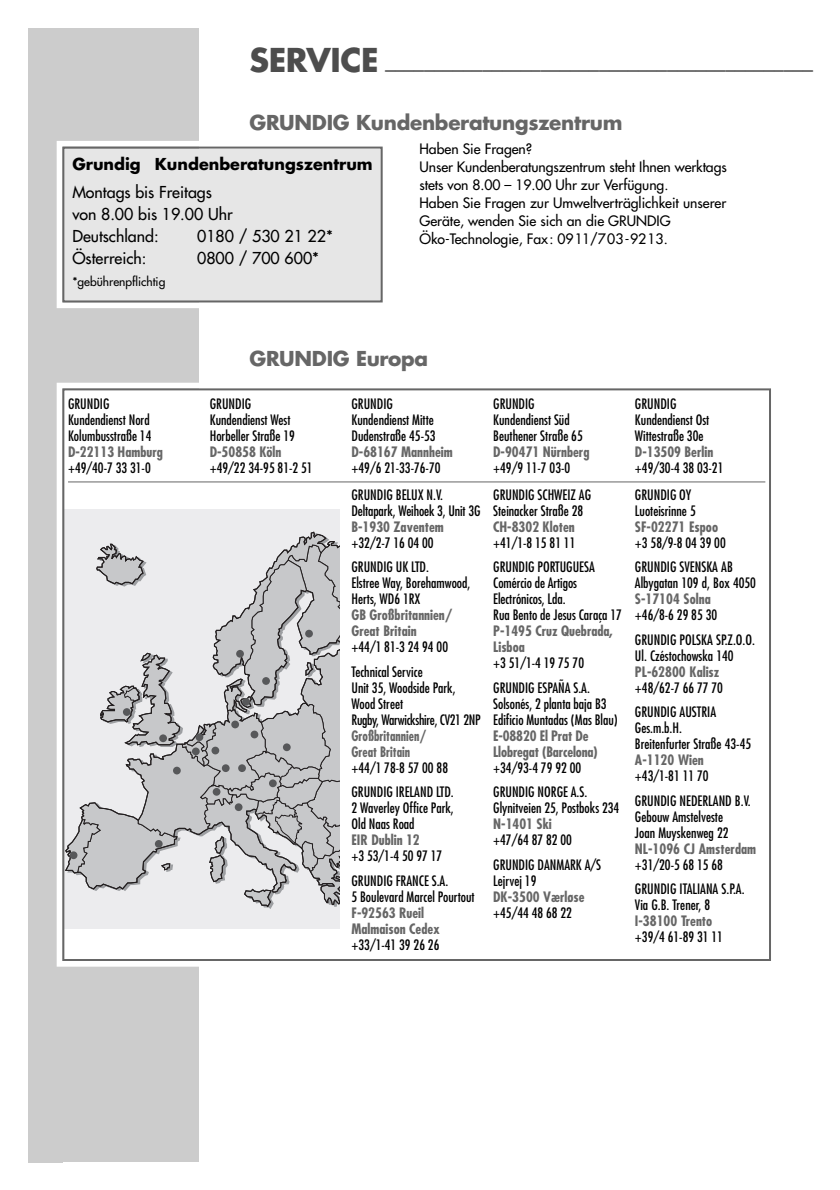
<style>
.page{position:relative;width:840px;height:1190px;background:#fff}
.page>*{position:absolute;margin:0;border:0;box-sizing:border-box;transform-origin:0 0}
.t1{font:700 20px "Futura";color:#4d4d4d}
.t2{font:700 20px "Futura";letter-spacing:-.015em;color:#666}
.t3{font:16px/22px "Futura";color:#000}
.t4{font:700 16px "Futura";color:#000}
.t5{font:condensed 14px/16px "Futura";color:#000}
.t6{font:700 condensed 14px/16px "Futura";color:#666}
.t7{font:14px/18px "Futura";color:#000}
.t8{font:700 condensed 14px/16px "Futura";color:#666;scale:.9 1}
.t9{font:12px "Futura";color:#000}
.s1{font-size:32px}
</style>
<div class="page">
<div style="left:28px;top:28px;width:170px;height:1134px;background:#ccc"></div>
<div style="left:57px;top:383px;width:714px;height:584px;border:6px solid #fff"></div>
<div style="left:64px;top:390px;width:705px;height:569px;background:#fff"></div>
<div style="left:64px;top:510px;width:276px;height:419px;background:#ececee"></div>
<svg style="left:65px;top:531px;width:275px;height:378px"></svg>
<div style="left:70px;top:851px;width:7px;height:8px;background:#57585a;border-radius:50%"></div>
<div style="left:155px;top:840px;width:8px;height:8px;background:#57585a;border-radius:50%"></div>
<div style="left:235px;top:803px;width:8px;height:8px;background:#57585a;border-radius:50%"></div>
<div style="left:159px;top:734px;width:8px;height:8px;background:#57585a;border-radius:50%"></div>
<div style="left:196px;top:733px;width:7px;height:8px;background:#57585a;border-radius:50%"></div>
<div style="left:192px;top:748px;width:8px;height:7px;background:#57585a;border-radius:50%"></div>
<div style="left:213px;top:788px;width:7px;height:8px;background:#57585a;border-radius:50%"></div>
<div style="left:269px;top:779px;width:8px;height:8px;background:#57585a;border-radius:50%"></div>
<div style="left:123px;top:708px;width:8px;height:8px;background:#57585a;border-radius:50%"></div>
<div style="left:236px;top:650px;width:8px;height:8px;background:#57585a;border-radius:50%"></div>
<div style="left:262px;top:677px;width:8px;height:8px;background:#57585a;border-radius:50%"></div>
<div style="left:242px;top:698px;width:8px;height:8px;background:#57585a;border-radius:50%"></div>
<div style="left:173px;top:767px;width:8px;height:7px;background:#57585a;border-radius:50%"></div>
<div style="left:305px;top:630px;width:8px;height:8px;background:#57585a;border-radius:50%"></div>
<div style="left:283px;top:743px;width:8px;height:8px;background:#57585a;border-radius:50%"></div>
<div style="left:231px;top:721px;width:8px;height:7px;background:#57585a;border-radius:50%"></div>
<div style="left:251px;top:731px;width:7px;height:7px;background:#57585a;border-radius:50%"></div>
<div style="left:238px;top:764px;width:8px;height:8px;background:#57585a;border-radius:50%"></div>
<div style="left:222px;top:764px;width:8px;height:8px;background:#57585a;border-radius:50%"></div>
<div style="left:211px;top:747px;width:8px;height:7px;background:#57585a;border-radius:50%"></div>
<hr style="left:68px;top:482px;width:697px;height:1px;background:#666">
<div style="left:57px;top:141px;width:348px;height:167px;border:6px solid #fff"></div>
<div style="left:64px;top:149px;width:317px;height:151px;background:#e6e6e6"></div>
<div style="left:62px;top:147px;width:321px;height:155px;border:2px solid #666"></div>
<h1 class="t1" style="left:249px;top:52px;width:565px"><span class="s1">SERVICE</span> ____________________________________________</h1>
<h1 class="t2" style="left:249px;top:113px;width:375px">GRUNDIG Kundenberatungszentrum</h1>
<p class="t7" style="left:420px;top:140px;width:309px">Haben Sie Fragen?<br>Unser Kundenberatungszentrum steht Ihnen werktags stets von 8.00 – 19.00 Uhr zur Verfügung.<br>Haben Sie Fragen zur Umweltverträglichkeit unserer Geräte, wenden Sie sich an die GRUNDIG Öko-Technologie, Fax: 0911/703-9213.</p>
<p class="t4" style="left:72px;top:157px;width:302px">Grundig Kundenberatungszentrum</p>
<p class="t3" style="left:72px;top:182px;width:162px">Montags bis Freitags von 8.00 bis 19.00 Uhr<br>Deutschland:</p>
<p class="t3" style="left:197px;top:226px;width:137px">0180 / 530 21 22*</p>
<p class="t3" style="left:72px;top:248px;width:76px">Österreich:</p>
<p class="t3" style="left:197px;top:248px;width:124px">0800 / 700 600*</p>
<p class="t9" style="left:72px;top:276px;width:94px">*gebührenpflichtig</p>
<p class="t5" style="left:68px;top:396px;width:85px">GRUNDIG<br>Kundendienst Nord<br>Kolumbusstraße 14</p>
<p class="t6" style="left:68px;top:444px;width:96px">D-22113 Hamburg</p>
<p class="t5" style="left:68px;top:460px;width:84px">+49/40-7 33 31-0</p>
<h1 class="t2" style="left:249px;top:349px;width:180px">GRUNDIG Europa</h1>
<p class="t5" style="left:210px;top:396px;width:87px">GRUNDIG<br>Kundendienst West<br>Horbeller Straße 19</p>
<p class="t6" style="left:210px;top:444px;width:73px">D-50858 Köln</p>
<p class="t5" style="left:210px;top:460px;width:104px">+49/22 34-95 81-2 51</p>
<p class="t5" style="left:352px;top:396px;width:86px">GRUNDIG<br>Kundendienst Mitte<br>Dudenstraße 45-53</p>
<p class="t6" style="left:352px;top:444px;width:103px">D-68167 Mannheim</p>
<p class="t5" style="left:352px;top:455px;width:93px;line-height:27.4px">+49/6 21-33-76-70<br>GRUNDIG BELUX N.V.</p>
<p class="t5" style="left:352px;top:504px;width:130px">Deltapark, Weihoek 3, Unit 3G</p>
<p class="t6" style="left:352px;top:520px;width:94px">B-1930 Zaventem</p>
<p class="t5" style="left:352px;top:532px;width:84px;line-height:24.4px">+32/2-7 16 04 00<br>GRUNDIG UK LTD.</p>
<p class="t5" style="left:352px;top:576px;width:120px">Elstree Way, Borehamwood,<br>Herts, WD6 1RX</p>
<p class="t6" style="left:352px;top:608px;width:103px">GB Großbritannien/<br>Great Britain</p>
<p class="t5" style="left:352px;top:636px;width:98px;line-height:24.4px">+44/1 81-3 24 94 00<br>Technical Service</p>
<p class="t5" style="left:352px;top:681px;width:131px">Unit 35, Woodside Park,<br>Wood Street<br>Rugby, Warwickshire, CV21 2NP</p>
<p class="t8" style="left:351px;top:729px;width:85px">Großbritannien/<br>Great Britain</p>
<p class="t5" style="left:351px;top:756px;width:104px;line-height:24.4px">+44/1 78-8 57 00 88<br>GRUNDIG IRELAND LTD.</p>
<p class="t5" style="left:351px;top:801px;width:104px">2 Waverley Office Park,<br>Old Naas Road</p>
<p class="t6" style="left:351px;top:833px;width:70px">EIR Dublin 12</p>
<p class="t5" style="left:351px;top:845px;width:98px;line-height:24.4px">+3 53/1-4 50 97 17<br>GRUNDIG FRANCE S.A.</p>
<p class="t5" style="left:351px;top:890px;width:125px">5 Boulevard Marcel Pourtout</p>
<p class="t6" style="left:351px;top:906px;width:90px">F-92563 Rueil<br>Malmaison Cedex</p>
<p class="t5" style="left:351px;top:938px;width:89px">+33/1-41 39 26 26</p>
<p class="t5" style="left:493px;top:396px;width:91px">GRUNDIG<br>Kundendienst Süd<br>Beuthener Straße 65</p>
<p class="t6" style="left:493px;top:444px;width:98px">D-90471 Nürnberg</p>
<p class="t5" style="left:493px;top:455px;width:99px;line-height:27.4px">+49/9 11-7 03-0<br>GRUNDIG SCHWEIZ AG</p>
<p class="t5" style="left:493px;top:504px;width:92px">Steinacker Straße 28</p>
<p class="t6" style="left:493px;top:520px;width:83px">CH-8302 Kloten</p>
<p class="t5" style="left:493px;top:531px;width:103px;line-height:24.4px">+41/1-8 15 81 11<br>GRUNDIG PORTUGUESA</p>
<p class="t5" style="left:493px;top:576px;width:130px">Comércio de Artigos<br>Electrónicos, Lda.<br>Rua Bento de Jesus Caraça 17</p>
<p class="t6" style="left:493px;top:624px;width:121px">P-1495 Cruz Quebrada,<br>Lisboa</p>
<p class="t5" style="left:493px;top:652px;width:98px;line-height:24.4px">+3 51/1-4 19 75 70<br>GRUNDIG ESPAÑA S.A.</p>
<p class="t5" style="left:493px;top:697px;width:126px">Solsonés, 2 planta baja B3<br>Edificio Muntadas (Mas Blau)</p>
<p class="t6" style="left:493px;top:729px;width:106px">E-08820 El Prat De<br>Llobregat (Barcelona)</p>
<p class="t5" style="left:493px;top:757px;width:96px;line-height:24.4px">+34/93-4 79 92 00<br>GRUNDIG NORGE A.S.</p>
<p class="t5" style="left:493px;top:801px;width:128px">Glynitveien 25, Postboks 234</p>
<p class="t6" style="left:493px;top:817px;width:60px">N-1401 Ski</p>
<p class="t5" style="left:493px;top:829px;width:110px;line-height:24.4px">+47/64 87 82 00<br>GRUNDIG DANMARK A/S</p>
<p class="t5" style="left:493px;top:874px;width:45px">Lejrvej 19</p>
<p class="t6" style="left:493px;top:890px;width:93px">DK-3500 Værløse</p>
<p class="t5" style="left:493px;top:906px;width:80px">+45/44 48 68 22</p>
<p class="t5" style="left:635px;top:396px;width:76px">GRUNDIG<br>Kundendienst Ost<br>Wittestraße 30e</p>
<p class="t6" style="left:635px;top:444px;width:80px">D-13509 Berlin</p>
<p class="t5" style="left:635px;top:455px;width:90px;line-height:27.4px">+49/30-4 38 03-21<br>GRUNDIG OY</p>
<p class="t5" style="left:635px;top:504px;width:62px">Luoteisrinne 5</p>
<p class="t6" style="left:635px;top:520px;width:85px">SF-02271 Espoo</p>
<p class="t5" style="left:635px;top:532px;width:99px;line-height:24.4px">+3 58/9-8 04 39 00<br>GRUNDIG SVENSKA AB</p>
<p class="t5" style="left:635px;top:576px;width:123px">Albygatan 109 d, Box 4050</p>
<p class="t6" style="left:635px;top:592px;width:77px">S-17104 Solna</p>
<p class="t5" style="left:635px;top:604px;width:122px;line-height:24.4px">+46/8-6 29 85 30<br>GRUNDIG POLSKA SP.Z.O.O.</p>
<p class="t5" style="left:635px;top:649px;width:100px">Ul. Czéstochowska 140</p>
<p class="t6" style="left:635px;top:665px;width:86px">PL-62800 Kalisz</p>
<p class="t5" style="left:635px;top:677px;width:89px;line-height:24.4px">+48/62-7 66 77 70<br>GRUNDIG AUSTRIA</p>
<p class="t5" style="left:635px;top:721px;width:118px">Ges.m.b.H.<br>Breitenfurter Straße 43-45</p>
<p class="t6" style="left:635px;top:753px;width:70px">A-1120 Wien</p>
<p class="t5" style="left:635px;top:765px;width:117px;line-height:24.4px">+43/1-81 11 70<br>GRUNDIG NEDERLAND B.V.</p>
<p class="t5" style="left:635px;top:810px;width:95px">Gebouw Amstelveste<br>Joan Muyskenweg 22</p>
<p class="t6" style="left:635px;top:842px;width:123px">NL-1096 CJ Amsterdam</p>
<p class="t5" style="left:635px;top:854px;width:111px;line-height:24.4px">+31/20-5 68 15 68<br>GRUNDIG ITALIANA S.P.A.</p>
<p class="t5" style="left:635px;top:898px;width:77px">Via G.B. Trener, 8</p>
<p class="t6" style="left:635px;top:914px;width:79px">I-38100 Trento</p>
<p class="t5" style="left:635px;top:930px;width:89px">+39/4 61-89 31 11</p>
</div>
